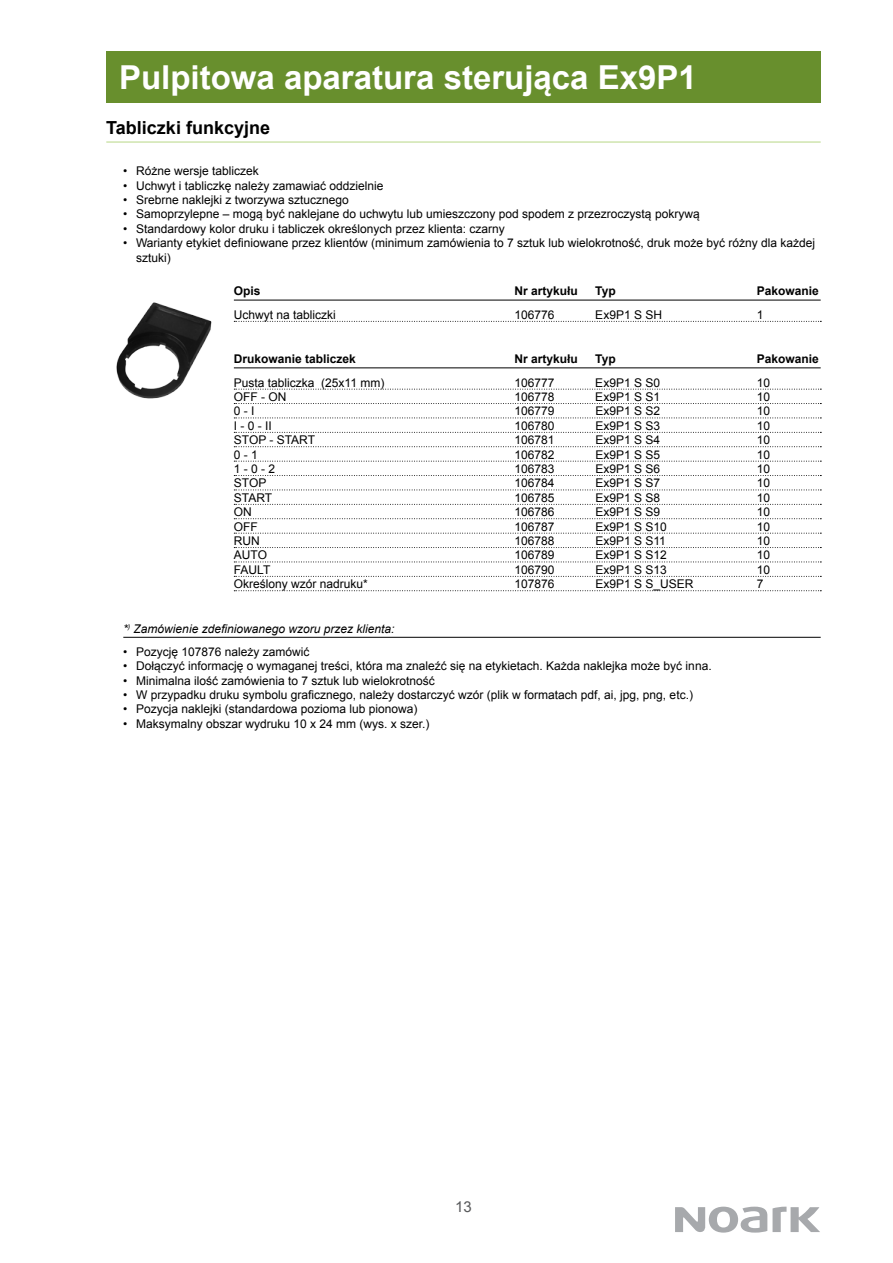
<style>
.page{position:relative;width:893px;height:1263px;background:#fff}
.page>*{position:absolute;margin:0;border:0;box-sizing:border-box;transform-origin:0 0}
.t1{font:700 33px "Arial";color:#fff}
.t2{font:700 18px "Arial";color:#000}
.t3{font:15px "Arial";color:#58595b}
.t4{font:12px/14.4px "Arial";color:#000}
.t5{font:700 12px "Arial";color:#000}
.t6{font:italic 12px "Arial";color:#000}
</style>
<div class="page">
<svg style="left:675px;top:1206px;width:145px;height:26px"></svg>
<div style="left:106px;top:51px;width:715px;height:51px;background:#688f2d"></div>
<hr style="left:106px;top:141px;width:715px;height:2px;background:#cfe5ae">
<hr style="left:234px;top:300px;width:587px;height:1px;background:#000">
<svg style="left:234px;top:321px;width:587px;height:1px"></svg>
<img style="left:116px;top:299px;width:118px;height:105px">
<svg style="left:234px;top:389px;width:587px;height:1px"></svg>
<svg style="left:234px;top:403px;width:587px;height:1px"></svg>
<svg style="left:234px;top:418px;width:587px;height:1px"></svg>
<svg style="left:234px;top:432px;width:587px;height:1px"></svg>
<svg style="left:234px;top:446px;width:587px;height:1px"></svg>
<svg style="left:234px;top:461px;width:587px;height:1px"></svg>
<svg style="left:234px;top:475px;width:587px;height:1px"></svg>
<svg style="left:234px;top:490px;width:587px;height:1px"></svg>
<svg style="left:234px;top:504px;width:587px;height:1px"></svg>
<svg style="left:234px;top:518px;width:587px;height:1px"></svg>
<svg style="left:234px;top:533px;width:587px;height:1px"></svg>
<svg style="left:234px;top:547px;width:587px;height:1px"></svg>
<svg style="left:234px;top:562px;width:587px;height:1px"></svg>
<svg style="left:234px;top:576px;width:587px;height:1px"></svg>
<svg style="left:234px;top:590px;width:587px;height:1px"></svg>
<hr style="left:234px;top:367px;width:587px;height:1px;background:#000">
<hr style="left:123px;top:637px;width:698px;height:1px;background:#000">
<h1 class="t1" style="left:119px;top:55px;width:579px">Pulpitowa aparatura sterująca Ex9P1</h1>
<h2 class="t2" style="left:106px;top:116px;width:165px">Tabliczki funkcyjne</h2>
<p class="t4" style="left:123px;top:164px;width:137px">• Różne wersje tabliczek</p>
<p class="t4" style="left:123px;top:178px;width:262px">• Uchwyt i tabliczkę należy zamawiać oddzielnie</p>
<p class="t4" style="left:123px;top:193px;width:227px">• Srebrne naklejki z tworzywa sztucznego</p>
<p class="t4" style="left:123px;top:207px;width:578px">• Samoprzylepne – mogą być naklejane do uchwytu lub umieszczony pod spodem z przezroczystą pokrywą</p>
<p class="t4" style="left:123px;top:222px;width:383px">• Standardowy kolor druku i tabliczek określonych przez klienta: czarny</p>
<p class="t4" style="left:136px;top:236px;width:681px;text-indent:-13px">• Warianty etykiet definiowane przez klientów (minimum zamówienia to 7 sztuk lub wielokrotność, druk może być różny dla każdej sztuki)</p>
<p class="t5" style="left:234px;top:283px;width:28px">Opis</p>
<p class="t5" style="left:514px;top:283px;width:65px">Nr artykułu</p>
<p class="t5" style="left:595px;top:283px;width:22px">Typ</p>
<p class="t5" style="left:757px;top:283px;width:64px">Pakowanie</p>
<p class="t4" style="left:234px;top:308px;width:104px">Uchwyt na tabliczki</p>
<p class="t4" style="left:514px;top:308px;width:42px">106776</p>
<p class="t4" style="left:595px;top:308px;width:68px">Ex9P1 S SH</p>
<p class="t4" style="left:757px;top:308px;width:8px">1</p>
<p class="t5" style="left:234px;top:351px;width:124px">Drukowanie tabliczek</p>
<p class="t5" style="left:514px;top:351px;width:65px">Nr artykułu</p>
<p class="t5" style="left:595px;top:351px;width:22px">Typ</p>
<p class="t5" style="left:757px;top:351px;width:64px">Pakowanie</p>
<p class="t4" style="left:234px;top:375px;width:152px">Pusta tabliczka (25x11 mm)</p>
<p class="t4" style="left:514px;top:375px;width:42px">106777</p>
<p class="t4" style="left:595px;top:375px;width:66px">Ex9P1 S S0</p>
<p class="t4" style="left:757px;top:375px;width:15px">10</p>
<p class="t4" style="left:234px;top:390px;width:54px">OFF - ON</p>
<p class="t4" style="left:514px;top:390px;width:42px">106778</p>
<p class="t4" style="left:595px;top:390px;width:66px">Ex9P1 S S1</p>
<p class="t4" style="left:757px;top:390px;width:15px">10</p>
<p class="t4" style="left:234px;top:404px;width:22px">0 - I</p>
<p class="t4" style="left:515px;top:404px;width:42px">106779</p>
<p class="t4" style="left:595px;top:404px;width:66px">Ex9P1 S S2</p>
<p class="t4" style="left:757px;top:404px;width:15px">10</p>
<p class="t4" style="left:234px;top:419px;width:40px">I - 0 - II</p>
<p class="t4" style="left:515px;top:419px;width:42px">106780</p>
<p class="t4" style="left:595px;top:419px;width:66px">Ex9P1 S S3</p>
<p class="t4" style="left:757px;top:419px;width:15px">10</p>
<p class="t4" style="left:234px;top:433px;width:83px">STOP - START</p>
<p class="t4" style="left:515px;top:433px;width:42px">106781</p>
<p class="t4" style="left:595px;top:433px;width:66px">Ex9P1 S S4</p>
<p class="t4" style="left:757px;top:433px;width:15px">10</p>
<p class="t4" style="left:234px;top:447px;width:26px">0 - 1</p>
<p class="t4" style="left:515px;top:447px;width:42px">106782</p>
<p class="t4" style="left:595px;top:447px;width:66px">Ex9P1 S S5</p>
<p class="t4" style="left:757px;top:447px;width:15px">10</p>
<p class="t4" style="left:234px;top:462px;width:43px">1 - 0 - 2</p>
<p class="t4" style="left:515px;top:462px;width:42px">106783</p>
<p class="t4" style="left:595px;top:462px;width:66px">Ex9P1 S S6</p>
<p class="t4" style="left:757px;top:462px;width:15px">10</p>
<p class="t4" style="left:234px;top:476px;width:34px">STOP</p>
<p class="t4" style="left:515px;top:476px;width:42px">106784</p>
<p class="t4" style="left:595px;top:476px;width:66px">Ex9P1 S S7</p>
<p class="t4" style="left:757px;top:476px;width:15px">10</p>
<p class="t4" style="left:234px;top:491px;width:40px">START</p>
<p class="t4" style="left:515px;top:491px;width:42px">106785</p>
<p class="t4" style="left:595px;top:491px;width:66px">Ex9P1 S S8</p>
<p class="t4" style="left:757px;top:491px;width:15px">10</p>
<p class="t4" style="left:234px;top:505px;width:19px">ON</p>
<p class="t4" style="left:515px;top:505px;width:42px">106786</p>
<p class="t4" style="left:595px;top:505px;width:66px">Ex9P1 S S9</p>
<p class="t4" style="left:757px;top:505px;width:15px">10</p>
<p class="t4" style="left:234px;top:519px;width:25px">OFF</p>
<p class="t4" style="left:515px;top:519px;width:42px">106787</p>
<p class="t4" style="left:595px;top:519px;width:73px">Ex9P1 S S10</p>
<p class="t4" style="left:757px;top:519px;width:15px">10</p>
<p class="t4" style="left:234px;top:534px;width:27px">RUN</p>
<p class="t4" style="left:515px;top:534px;width:42px">106788</p>
<p class="t4" style="left:595px;top:534px;width:72px">Ex9P1 S S11</p>
<p class="t4" style="left:757px;top:534px;width:15px">10</p>
<p class="t4" style="left:234px;top:548px;width:35px">AUTO</p>
<p class="t4" style="left:515px;top:548px;width:42px">106789</p>
<p class="t4" style="left:595px;top:548px;width:73px">Ex9P1 S S12</p>
<p class="t4" style="left:757px;top:548px;width:15px">10</p>
<p class="t4" style="left:234px;top:563px;width:38px">FAULT</p>
<p class="t4" style="left:515px;top:563px;width:42px">106790</p>
<p class="t4" style="left:595px;top:563px;width:73px">Ex9P1 S S13</p>
<p class="t4" style="left:757px;top:563px;width:15px">10</p>
<p class="t4" style="left:234px;top:577px;width:136px">Określony wzór nadruku*</p>
<p class="t4" style="left:515px;top:577px;width:42px">107876</p>
<p class="t4" style="left:595px;top:577px;width:100px">Ex9P1 S S_USER</p>
<p class="t4" style="left:757px;top:577px;width:8px">7</p>
<p class="t6" style="left:123px;top:621px;width:273px">*<sup>)</sup> Zamówienie zdefiniowanego wzoru przez klienta:</p>
<p class="t4" style="left:123px;top:644px;width:188px">• Pozycję 107876 należy zamówić</p>
<p class="t4" style="left:123px;top:659px;width:590px">• Dołączyć informację o wymaganej treści, która ma znaleźć się na etykietach. Każda naklejka może być inna.</p>
<p class="t4" style="left:123px;top:673px;width:313px">• Minimalna ilość zamówienia to 7 sztuk lub wielokrotność</p>
<p class="t4" style="left:123px;top:688px;width:571px">• W przypadku druku symbolu graficznego, należy dostarczyć wzór (plik w formatach pdf, ai, jpg, png, etc.)</p>
<p class="t4" style="left:123px;top:702px;width:296px">• Pozycja naklejki (standardowa pozioma lub pionowa)</p>
<p class="t4" style="left:123px;top:716px;width:308px">• Maksymalny obszar wydruku 10 x 24 mm (wys. x szer.)</p>
<p class="t3" style="left:455px;top:1197px;width:18px">13</p>
</div>
